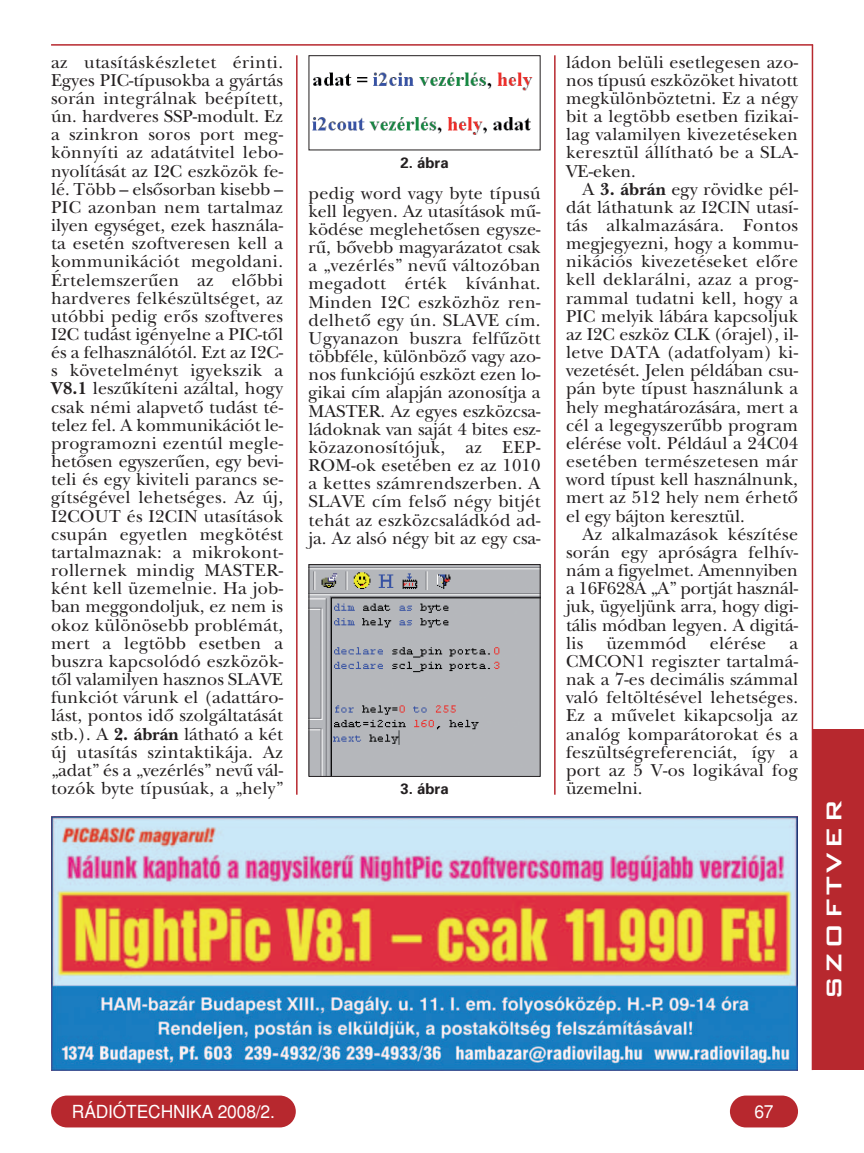
<style>
.page{position:relative;width:864px;height:1153px;background:#fff}
.page>*{position:absolute;margin:0;border:0;box-sizing:border-box;transform-origin:0 0}
.t1{font:28.5px "Bank Gothic Md PFL";letter-spacing:.115em;color:#fff;scale:1.05 1}
.t2{font:18px/18.1px "New Baskerville H Roman";letter-spacing:.015em;color:#231f20;text-align:justify}
.t3{font:18px "Helvetica H Regular";letter-spacing:-.01em;color:#fff}
.t4{font:15px "Univers H Bold";color:#231f20}
.s1{font-family:"New Baskerville H Bold"}
</style>
<div class="page">
<hr style="left:296px;top:55px;width:1px;height:739px;background:#b7282e">
<hr style="left:554px;top:55px;width:1px;height:739px;background:#b7282e">
<hr style="left:51px;top:44px;width:761px;height:2px;background:#b7282e">
<div style="left:729px;top:1095px;width:68px;height:32px;background:#b7282e;border-radius:16px"></div>
<div style="left:51px;top:1095px;width:245px;height:32px;background:#b7282e;border-radius:16px"></div>
<hr style="left:811px;top:45px;width:1px;height:1024px;background:#b7282e">
<div style="left:811px;top:729px;width:52px;height:340px;background:#b7282e"></div>
<img style="left:51px;top:816px;width:746px;height:253px">
<img style="left:310px;top:566px;width:228px;height:208px">
<img style="left:312px;top:72px;width:221px;height:63px">
<div style="left:308px;top:55px;width:232px;height:95px;border:1px solid #231f20"></div>
<p class="t2" style="left:51px;top:55px;width:233px">az utasításkészletet érinti.<br>Egyes PIC-típusokba a gyártás során integrálnak beépített, ún. hardveres SSP-modult. Ez a szinkron soros port meg&shy;könnyíti az adatátvitel lebo&shy;nyolítását az I2C eszközök fe&shy;lé. Több – elsősorban kisebb – PIC azonban nem tartalmaz ilyen egységet, ezek használa&shy;ta esetén szoftveresen kell a kommunikációt megoldani.<br>Értelemszerűen az előbbi hardveres felkészültséget, az utóbbi pedig erős szoftveres I2C tudást igényelne a PIC-től és a felhasználótól. Ezt az I2C&shy;s követelményt igyekszik a <span class="s1">V8.1</span> leszűkíteni azáltal, hogy csak némi alapvető tudást té&shy;telez fel. A kommunikációt le&shy;programozni ezentúl megle&shy;hetősen egyszerűen, egy bevi&shy;teli és egy kiviteli parancs se&shy;gítségével lehetséges. Az új, I2COUT és I2CIN utasítások csupán egyetlen megkötést tartalmaznak: a mikrokont&shy;rollernek mindig MASTER&shy;ként kell üzemelnie. Ha job&shy;ban meggondoljuk, ez nem is okoz különösebb problémát, mert a legtöbb esetben a buszra kapcsolódó eszközök&shy;től valamilyen hasznos SLAVE funkciót várunk el (adattáro&shy;lást, pontos idő szolgáltatását stb.). A <span class="s1">2. ábrán</span> látható a két új utasítás szintaktikája. Az „adat” és a „vezérlés” nevű vál&shy;tozók byte típusúak, a „hely”</p>
<p class="t4" style="left:400px;top:157px;width:50px">2. ábra</p>
<p class="t2" style="left:308px;top:186px;width:233px">pedig word vagy byte típusú kell legyen. Az utasítások mű&shy;ködése meglehetősen egysze&shy;rű, bővebb magyarázatot csak a „vezérlés” nevű változóban megadott érték kívánhat.<br>Minden I2C eszközhöz ren&shy;delhető egy ún. SLAVE cím.<br>Ugyanazon buszra felfűzött többféle, különböző vagy azo&shy;nos funkciójú eszközt ezen lo&shy;gikai cím alapján azonosítja a MASTER. Az egyes eszközcsa&shy;ládoknak van saját 4 bites esz&shy;közazonosítójuk, az EEP-ROM-ok esetében ez az 1010 a kettes számrendszerben. A SLAVE cím felső négy bitjét tehát az eszközcsaládkód ad&shy;ja. Az alsó négy bit az egy csa-</p>
<p class="t4" style="left:400px;top:783px;width:50px">3. ábra</p>
<p class="t2" style="left:566px;top:55px;width:233px">ládon belüli esetlegesen azo&shy;nos típusú eszközöket hivatott megkülönböztetni. Ez a négy bit a legtöbb esetben fizikai&shy;lag valamilyen kivezetéseken keresztül állítható be a SLA-VE-eken.</p>
<p class="t2" style="left:566px;top:182px;width:233px;text-indent:16px">A <span class="s1">3. ábrán</span> egy rövidke pél&shy;dát láthatunk az I2CIN utasí&shy;tás alkalmazására. Fontos megjegyezni, hogy a kommu&shy;nikációs kivezetéseket előre kell deklarálni, azaz a prog&shy;rammal tudatni kell, hogy a PIC melyik lábára kapcsoljuk az I2C eszköz CLK (órajel), il&shy;letve DATA (adatfolyam) ki&shy;vezetését. Jelen példában csu&shy;pán byte típust használunk a hely meghatározására, mert a cél a legegyszerűbb program elérése volt. Például a 24C04 esetében természetesen már word típust kell használnunk, mert az 512 hely nem érhető el egy bájton keresztül.</p>
<p class="t2" style="left:566px;top:527px;width:233px;text-indent:16px">Az alkalmazások készítése során egy apróságra felhív&shy;nám a figyelmet. Amennyiben a 16F628A „A” portját használ&shy;juk, ügyeljünk arra, hogy digi&shy;tális módban legyen. A digitá&shy;lis</p>
<p class="t2" style="left:606px;top:636px;width:82px">üzemmód</p>
<p class="t2" style="left:709px;top:636px;width:58px">elérése</p>
<p class="t2" style="left:566px;top:636px;width:233px;text-indent:223px">a CMCON1 regiszter tartalmá&shy;nak a 7-es decimális számmal való feltöltésével lehetséges.<br>Ez a művelet kikapcsolja az analóg komparátorokat és a feszültségreferenciát, így a port az 5 V-os logikával fog üzemelni.</p>
<h1 class="t1" style="left:814px;top:1000px;width:193px;rotate:-90deg">SZOFTVER</h1>
<p class="t3" style="left:72px;top:1105px;width:204px">RÁDIÓTECHNIKA 2008/2.</p>
<p class="t3" style="left:754px;top:1105px;width:21px">67</p>
</div>
